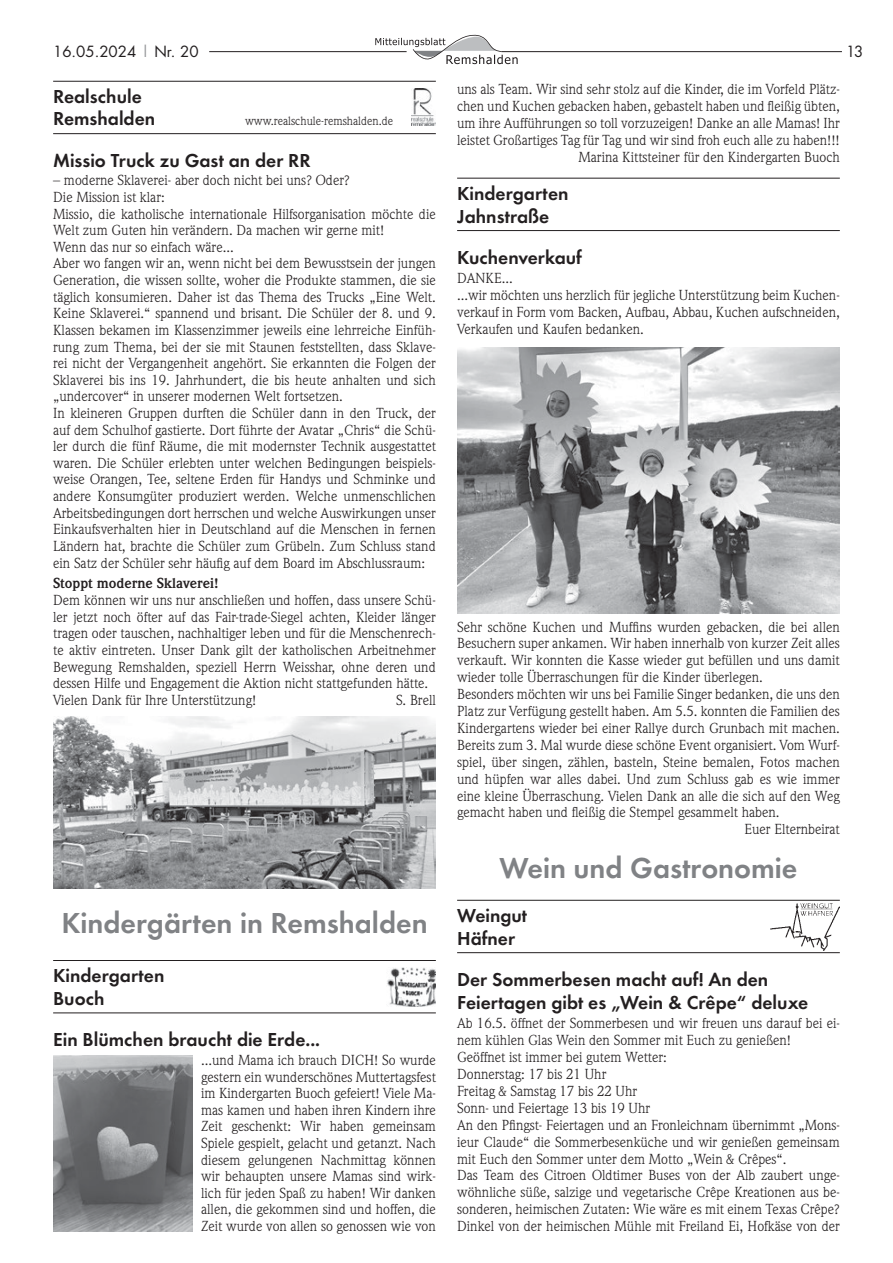
<style>
.page{position:relative;width:893px;height:1263px;background:#fff}
.page>*{position:absolute;margin:0;border:0;box-sizing:border-box;transform-origin:0 0}
.t1{font:600 30px "Futura T";color:#808285}
.t2{font:600 19.5px/22.5px "Futura T";color:#231f20}
.t3{font:15px "Futura";color:#231f20}
.t4{font:14.25px/16.6px "Weidemann";color:#231f20}
.t5{font:700 14.25px "Weidemann";color:#231f20}
.t6{font:12px "Weidemann";color:#231f20}
.s1{color:#949698}
</style>
<div class="page">
<hr style="left:209px;top:51px;width:198px;height:1px;background:#231f20">
<hr style="left:501px;top:51px;width:341px;height:1px;background:#231f20">
<svg style="left:375px;top:34px;width:143px;height:30px"></svg>
<hr style="left:53px;top:133px;width:383px;height:1px;background:#231f20">
<hr style="left:53px;top:81px;width:383px;height:1px;background:#231f20">
<img style="left:411px;top:88px;width:25px;height:38px">
<img style="left:53px;top:717px;width:383px;height:172px">
<hr style="left:53px;top:1012px;width:383px;height:1px;background:#231f20">
<hr style="left:53px;top:960px;width:383px;height:1px;background:#231f20">
<img style="left:387px;top:967px;width:49px;height:39px">
<img style="left:53px;top:1055px;width:140px;height:176px">
<hr style="left:457px;top:230px;width:383px;height:1px;background:#231f20">
<hr style="left:457px;top:178px;width:383px;height:1px;background:#231f20">
<img style="left:457px;top:347px;width:383px;height:266px">
<hr style="left:457px;top:952px;width:383px;height:1px;background:#231f20">
<hr style="left:457px;top:900px;width:383px;height:1px;background:#231f20">
<img style="left:770px;top:903px;width:70px;height:47px">
<p class="t3" style="left:53px;top:41px;width:147px">16.05.2024 <span class="s1">|</span> Nr. 20</p>
<p class="t3" style="left:846px;top:41px;width:19px">13</p>
<h2 class="t2" style="left:53px;top:85px;width:104px">Realschule<br>Remshalden</h2>
<p class="t4" style="left:457px;top:80px;width:384px;text-align:right">uns als Team. Wir sind sehr stolz auf die Kinder, die im Vorfeld Plätz&shy;chen und Kuchen gebacken haben, gebastelt haben und fleißig übten, um ihre Aufführungen so toll vorzuzeigen! Danke an alle Mamas! Ihr leistet Großartiges Tag für Tag und wir sind froh euch alle zu haben!!!<br>Marina Kittsteiner für den Kindergarten Buoch</p>
<h2 class="t2" style="left:457px;top:182px;width:113px">Kindergarten<br>Jahnstraße</h2>
<h2 class="t2" style="left:457px;top:246px;width:126px">Kuchenverkauf</h2>
<p class="t4" style="left:457px;top:270px;width:384px">DANKE...<br>...wir möchten uns herzlich für jegliche Unterstützung beim Kuchen&shy;verkauf in Form vom Backen, Aufbau, Abbau, Kuchen aufschneiden, Verkaufen und Kaufen bedanken.</p>
<p class="t6" style="left:245px;top:114px;width:150px">www.realschule-remshalden.de</p>
<h2 class="t2" style="left:53px;top:149px;width:259px">Missio Truck zu Gast an der RR</h2>
<p class="t4" style="left:53px;top:172px;width:384px">– moderne Sklaverei- aber doch nicht bei uns? Oder?<br>Die Mission ist klar:<br>Missio, die katholische internationale Hilfsorganisation möchte die Welt zum Guten hin verändern. Da machen wir gerne mit!<br>Wenn das nur so einfach wäre...<br>Aber wo fangen wir an, wenn nicht bei dem Bewusstsein der jungen Generation, die wissen sollte, woher die Produkte stammen, die sie täglich konsumieren. Daher ist das Thema des Trucks „Eine Welt.<br>Keine Sklaverei.“ spannend und brisant. Die Schüler der 8. und 9.<br>Klassen bekamen im Klassenzimmer jeweils eine lehrreiche Einfüh&shy;rung zum Thema, bei der sie mit Staunen feststellten, dass Sklave&shy;rei nicht der Vergangenheit angehört. Sie erkannten die Folgen der Sklaverei bis ins 19. Jahrhundert, die bis heute anhalten und sich „undercover“ in unserer modernen Welt fortsetzen.<br>In kleineren Gruppen durften die Schüler dann in den Truck, der auf dem Schulhof gastierte. Dort führte der Avatar „Chris“ die Schü&shy;ler durch die fünf Räume, die mit modernster Technik ausgestattet waren. Die Schüler erlebten unter welchen Bedingungen beispiels&shy;weise Orangen, Tee, seltene Erden für Handys und Schminke und andere Konsumgüter produziert werden. Welche unmenschlichen Arbeitsbedingungen dort herrschen und welche Auswirkungen unser Einkaufsverhalten hier in Deutschland auf die Menschen in fernen Ländern hat, brachte die Schüler zum Grübeln. Zum Schluss stand ein Satz der Schüler sehr häufig auf dem Board im Abschlussraum:</p>
<p class="t5" style="left:53px;top:575px;width:167px">Stoppt moderne Sklaverei!</p>
<p class="t4" style="left:53px;top:592px;width:384px">Dem können wir uns nur anschließen und hoffen, dass unsere Schü&shy;ler jetzt noch öfter auf das Fair-trade-Siegel achten, Kleider länger tragen oder tauschen, nachhaltiger leben und für die Menschenrech&shy;te aktiv eintreten. Unser Dank gilt der katholischen Arbeitnehmer Bewegung Remshalden, speziell Herrn Weisshar, ohne deren und dessen Hilfe und Engagement die Aktion nicht stattgefunden hätte.<br>Vielen Dank für Ihre Unterstützung!</p>
<p class="t4" style="left:457px;top:618px;width:384px">Sehr schöne Kuchen und Muffins wurden gebacken, die bei allen</p>
<p class="t4" style="left:457px;top:635px;width:384px">Besuchern super ankamen. Wir haben innerhalb von kurzer Zeit alles</p>
<p class="t4" style="left:457px;top:652px;width:384px">verkauft. Wir konnten die Kasse wieder gut befüllen und uns damit</p>
<p class="t4" style="left:457px;top:669px;width:307px">wieder tolle Überraschungen für die Kinder überlegen.</p>
<p class="t4" style="left:457px;top:686px;width:384px">Besonders möchten wir uns bei Familie Singer bedanken, die uns den</p>
<p class="t4" style="left:457px;top:703px;width:384px">Platz zur Verfügung gestellt haben. Am 5.5. konnten die Familien des</p>
<p class="t4" style="left:457px;top:719px;width:384px">Kindergartens wieder bei einer Rallye durch Grunbach mit machen.</p>
<p class="t4" style="left:457px;top:736px;width:384px">Bereits zum 3. Mal wurde diese schöne Event organisiert. Vom Wurf-</p>
<p class="t4" style="left:457px;top:753px;width:384px">spiel, über singen, zählen, basteln, Steine bemalen, Fotos machen</p>
<p class="t4" style="left:457px;top:770px;width:384px">und hüpfen war alles dabei. Und zum Schluss gab es wie immer</p>
<p class="t4" style="left:457px;top:787px;width:384px">eine kleine Überraschung. Vielen Dank an alle die sich auf den Weg</p>
<p class="t4" style="left:457px;top:804px;width:324px">gemacht haben und fleißig die Stempel gesammelt haben.</p>
<p class="t4" style="left:745px;top:821px;width:97px">Euer Elternbeirat</p>
<h1 class="t1" style="left:499px;top:850px;width:299px">Wein und Gastronomie</h1>
<h2 class="t2" style="left:457px;top:904px;width:72px">Weingut<br>Häfner</h2>
<h2 class="t2" style="left:457px;top:968px;width:353px;line-height:23px">Der Sommerbesen macht auf! An den<br>Feiertagen gibt es „Wein &amp; Crêpe“ deluxe</h2>
<p class="t4" style="left:457px;top:1015px;width:384px">Ab 16.5. öffnet der Sommerbesen und wir freuen uns darauf bei ei&shy;nem kühlen Glas Wein den Sommer mit Euch zu genießen!<br>Geöffnet ist immer bei gutem Wetter:<br>Donnerstag: 17 bis 21 Uhr<br>Freitag &amp; Samstag 17 bis 22 Uhr<br>Sonn- und Feiertage 13 bis 19 Uhr<br>An den Pfingst- Feiertagen und an Fronleichnam übernimmt „Mons&shy;ieur Claude“ die Sommerbesenküche und wir genießen gemeinsam mit Euch den Sommer unter dem Motto „Wein &amp; Crêpes“.<br>Das Team des Citroen Oldtimer Buses von der Alb zaubert unge&shy;wöhnliche süße, salzige und vegetarische Crêpe Kreationen aus be&shy;sonderen, heimischen Zutaten: Wie wäre es mit einem Texas Crêpe?<br>Dinkel von der heimischen Mühle mit Freiland Ei, Hofkäse von der</p>
<p class="t4" style="left:396px;top:691px;width:41px">S. Brell</p>
<h1 class="t1" style="left:61px;top:905px;width:368px">Kindergärten in Remshalden</h1>
<h2 class="t2" style="left:53px;top:964px;width:113px">Kindergarten<br>Buoch</h2>
<h2 class="t2" style="left:53px;top:1028px;width:268px">Ein Blümchen braucht die Erde...</h2>
<p class="t4" style="left:201px;top:1051px;width:236px;text-align:justify">...und Mama ich brauch DICH! So wurde gestern ein wunderschönes Muttertagsfest im Kindergarten Buoch gefeiert! Viele Ma&shy;mas kamen und haben ihren Kindern ihre Zeit geschenkt: Wir haben gemeinsam Spiele gespielt, gelacht und getanzt. Nach diesem gelungenen Nachmittag können wir behaupten unsere Mamas sind wirk&shy;lich für jeden Spaß zu haben! Wir danken allen, die gekommen sind und hoffen, die Zeit wurde von allen so genossen wie von</p>
</div>
